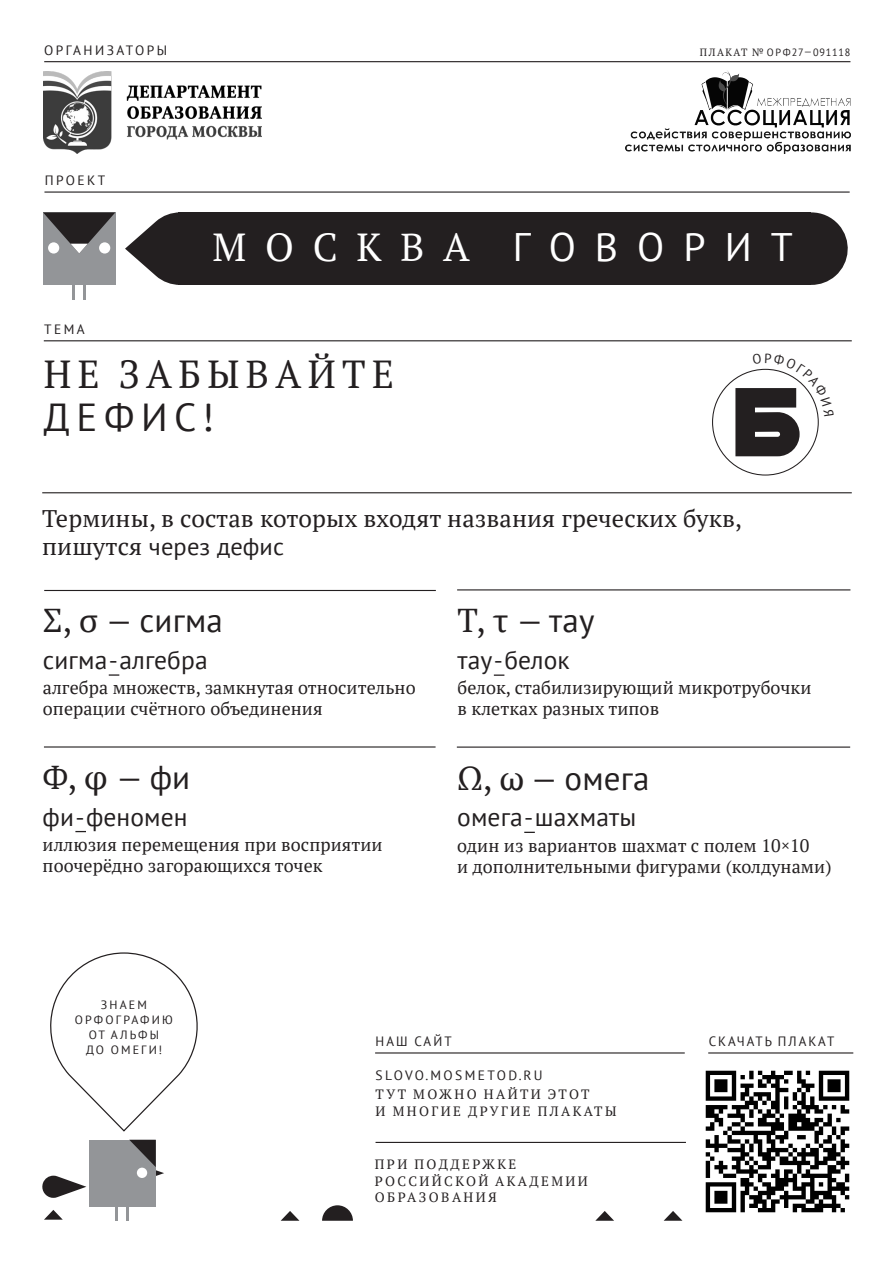
<style>
.page{position:relative;width:893px;height:1263px;background:#fff}
.page>*{position:absolute;margin:0;border:0;box-sizing:border-box;transform-origin:0 0}
.t1{font:39.75px "PT Sans";letter-spacing:.48em;color:#fff}
.t2{font:39px/43.5px "PT Serif Expert";letter-spacing:.17em;color:#231f20}
.t3{font:33px "PT Sans";letter-spacing:.005em;color:#231f20}
.t4{font:33px "PT Serif Expert";color:#231f20}
.t5{font:25.5px "PT Sans";letter-spacing:.005em;color:#231f20}
.t6{font:24px/28.5px "PT Serif Expert";letter-spacing:.005em;color:#231f20}
.t7{font:18px/21px "PT Serif Expert";letter-spacing:.005em;color:#231f20}
.t8{font:13.5px/16.5px "PT Serif Expert";letter-spacing:.18em;color:#231f20}
.t9{font:13.5px "PT Sans";letter-spacing:.165em;color:#231f20}
.t10{font:12px/15px "PT Sans";letter-spacing:.18em;color:#231f20;text-align:center}
.t11{font:10.5px "PT Sans";letter-spacing:.08em;color:#231f20}
.s1{font-family:"PT Serif Expert"}
.s2{font-family:"PT Serif Expert";font-size:39px}
.s3{font-family:"PT Sans"}
</style>
<div class="page">
<hr style="left:44px;top:61px;width:806px;height:1px;background:#231f20">
<hr style="left:376px;top:1142px;width:310px;height:1px;background:#231f20">
<hr style="left:44px;top:340px;width:808px;height:1px;background:#231f20">
<hr style="left:44px;top:191px;width:806px;height:2px;background:#231f20">
<hr style="left:708px;top:1052px;width:145px;height:1px;background:#231f20">
<hr style="left:375px;top:1052px;width:310px;height:1px;background:#231f20">
<hr style="left:44px;top:590px;width:392px;height:1px;background:#231f20">
<hr style="left:457px;top:589px;width:393px;height:1px;background:#231f20">
<svg style="left:109px;top:674px;width:10px;height:2px"></svg>
<svg style="left:494px;top:674px;width:10px;height:2px"></svg>
<hr style="left:44px;top:746px;width:392px;height:1px;background:#231f20">
<hr style="left:457px;top:746px;width:393px;height:2px;background:#231f20">
<svg style="left:322px;top:1205px;width:31px;height:16px"></svg>
<svg style="left:281px;top:1211px;width:18px;height:10px"></svg>
<svg style="left:595px;top:1211px;width:19px;height:10px"></svg>
<svg style="left:664px;top:1211px;width:18px;height:10px"></svg>
<img style="left:706px;top:1070px;width:144px;height:142px">
<svg style="left:44px;top:1210px;width:19px;height:10px"></svg>
<svg style="left:50px;top:952px;width:148px;height:180px"></svg>
<hr style="left:42px;top:492px;width:810px;height:1px;background:#231f20">
<img style="left:625px;top:71px;width:225px;height:82px">
<img style="left:43px;top:72px;width:219px;height:81px">
<svg style="left:42px;top:1176px;width:44px;height:22px"></svg>
<div style="left:89px;top:1140px;width:67px;height:66px;background:#939598"></div>
<svg style="left:126px;top:1206px;width:2px;height:15px"></svg>
<svg style="left:116px;top:1206px;width:2px;height:15px"></svg>
<svg style="left:129px;top:1140px;width:35px;height:38px"></svg>
<div style="left:43px;top:212px;width:72px;height:73px;background:#939598"></div>
<hr style="left:72px;top:284px;width:3px;height:16px;background:#939598">
<svg style="left:84px;top:285px;width:2px;height:15px"></svg>
<svg style="left:43px;top:212px;width:72px;height:42px"></svg>
<svg style="left:811px;top:212px;width:37px;height:73px"></svg>
<svg style="left:125px;top:212px;width:54px;height:73px"></svg>
<div style="left:179px;top:212px;width:632px;height:73px;background:#231f20"></div>
<svg style="left:726px;top:368px;width:93px;height:98px"></svg>
<p class="t9" style="left:44px;top:42px;width:125px">ОРГАНИЗАТОРЫ</p>
<p class="t11" style="left:700px;top:45px;width:152px"><span class="s1">ПЛАКАТ №</span> ОРФ27—091118</p>
<p class="t9" style="left:45px;top:171px;width:62px">ПРОЕКТ</p>
<p class="t9" style="left:44px;top:320px;width:42px">ТЕМА</p>
<p class="t1" style="left:213px;top:221px;width:582px"><span class="s2">МОСКВА</span> ГОВОРИТ</p>
<p class="t2" style="left:44px;top:351px;width:352px">НЕ ЗАБЫВАЙТЕ<br><span class="s3">ДЕФИС</span>!</p>
<p class="t6" style="left:42px;top:504px;width:701px">Термины, в состав которых входят названия греческих букв, пишутся <span class="s3">через дефис</span></p>
<p class="t3" style="left:43px;top:599px;width:181px"><span class="s1">Σ, σ</span> — сигма</p>
<p class="t5" style="left:43px;top:644px;width:166px">сигма-алгебра</p>
<p class="t7" style="left:43px;top:677px;width:374px">алгебра множеств, замкнутая относительно операции счётного объединения</p>
<p class="t4" style="left:43px;top:755px;width:149px">Ф, φ <span class="s3">— фи</span></p>
<p class="t5" style="left:43px;top:800px;width:147px">фи-феномен</p>
<p class="t7" style="left:43px;top:834px;width:342px">иллюзия перемещения при восприятии поочерёдно загорающихся точек</p>
<p class="t3" style="left:457px;top:600px;width:138px"><span class="s1">Т, τ</span> — тау</p>
<p class="t5" style="left:457px;top:644px;width:114px">тау-белок</p>
<p class="t7" style="left:457px;top:677px;width:355px">белок, стабилизирующий микротрубочки в клетках разных типов</p>
<p class="t3" style="left:457px;top:757px;width:194px"><span class="s1">Ω, ω</span> — омега</p>
<p class="t5" style="left:457px;top:801px;width:181px">омега-шахматы</p>
<p class="t7" style="left:457px;top:834px;width:376px">один из вариантов шахмат с полем 10×10<br>и дополнительными фигурами (колдунами)</p>
<p class="t10" style="left:75px;top:997px;width:99px">ЗНАЕМ<br>ОРФОГРАФИЮ<br>ОТ АЛЬФЫ<br>ДО ОМЕГИ!</p>
<p class="t9" style="left:376px;top:1033px;width:78px">НАШ САЙТ</p>
<p class="t9" style="left:709px;top:1033px;width:127px">СКАЧАТЬ ПЛАКАТ</p>
<p class="t9" style="left:376px;top:1066px;width:169px">SLOVO.MOSMETOD.RU</p>
<p class="t8" style="left:376px;top:1086px;width:242px">ТУТ МОЖНО НАЙТИ ЭТОТ<br>И МНОГИЕ ДРУГИЕ ПЛАКАТЫ</p>
<p class="t8" style="left:375px;top:1156px;width:215px">ПРИ ПОДДЕРЖКЕ<br>РОССИЙСКОЙ АКАДЕМИИ<br>ОБРАЗОВАНИЯ</p>
</div>
